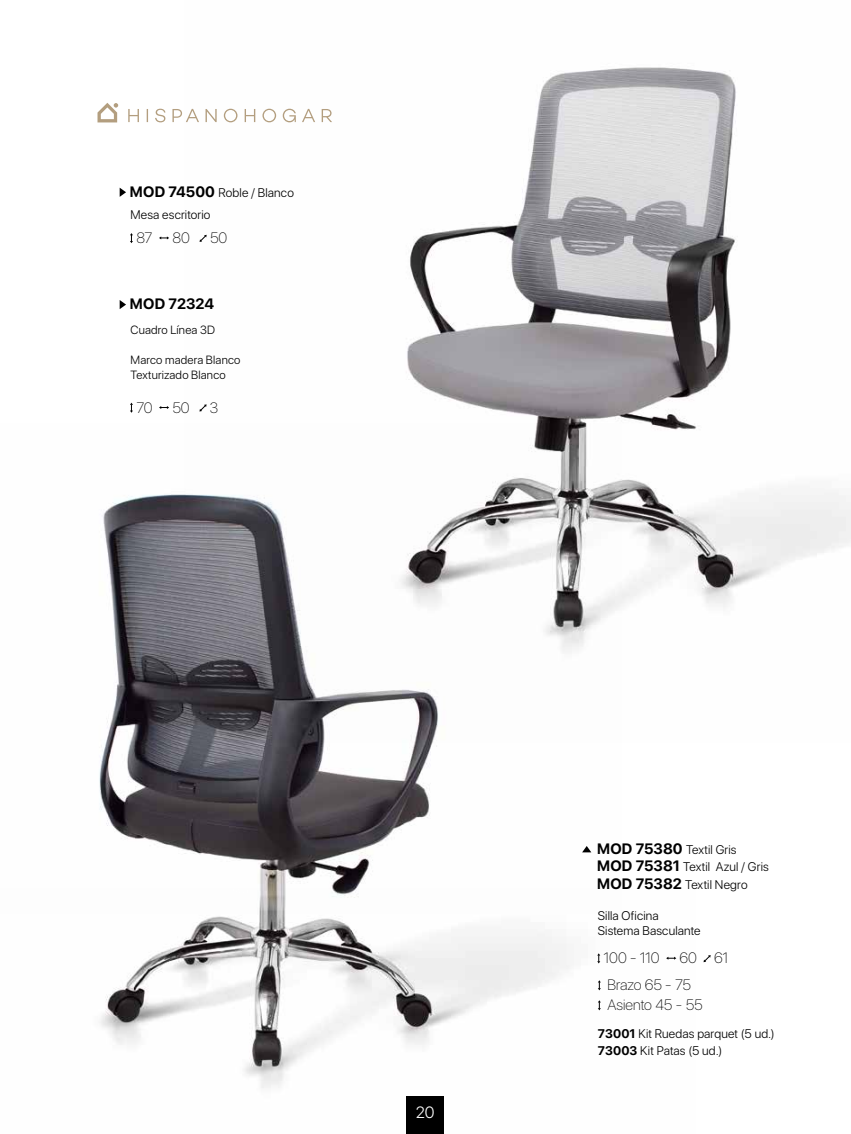
<style>
.page{position:relative;width:851px;height:1134px;background:#fff}
.page>*{position:absolute;margin:0;border:0;box-sizing:border-box;transform-origin:0 0}
.t1{font:300 16.25px "SF Pro Display";color:#fff}
.t2{font:100 15px/20px "SF Pro Display";letter-spacing:-.005em;color:#000}
.t3{font:700 15px "SF Pro Display";letter-spacing:.005em;color:#000}
.t4{font:300 12.5px/17.5px "SF Pro Display";letter-spacing:.015em;color:#000}
.t5{font:300 11.88px/15px "SF Pro Display";letter-spacing:.015em;color:#000}
.s1{font-weight:700;font-size:15px}
.s2{font-weight:700}
</style>
<div class="page">
<img style="left:186px;top:67px;width:664px;height:540px">
<svg style="left:130px;top:233px;width:3px;height:10px"></svg>
<svg style="left:159px;top:236px;width:10px;height:3px"></svg>
<svg style="left:199px;top:235px;width:8px;height:7px"></svg>
<svg style="left:128px;top:109px;width:204px;height:13px"></svg>
<svg style="left:97px;top:103px;width:21px;height:19px"></svg>
<img style="left:100px;top:913px;width:577px;height:221px">
<img style="left:99px;top:423px;width:522px;height:490px">
<svg style="left:597px;top:953px;width:3px;height:10px"></svg>
<svg style="left:666px;top:957px;width:10px;height:3px"></svg>
<svg style="left:703px;top:955px;width:7px;height:7px"></svg>
<svg style="left:597px;top:980px;width:3px;height:10px"></svg>
<svg style="left:597px;top:1000px;width:3px;height:10px"></svg>
<svg style="left:130px;top:403px;width:3px;height:10px"></svg>
<svg style="left:159px;top:406px;width:10px;height:3px"></svg>
<svg style="left:199px;top:404px;width:7px;height:7px"></svg>
<svg style="left:120px;top:300px;width:6px;height:9px"></svg>
<svg style="left:120px;top:188px;width:6px;height:9px"></svg>
<svg style="left:582px;top:846px;width:9px;height:6px"></svg>
<p class="t4" style="left:130px;top:184px;width:165px"><span class="s1">MOD 74500</span> Roble / Blanco</p>
<p class="t2" style="left:136px;top:228px;width:18px">87</p>
<p class="t2" style="left:172px;top:228px;width:19px">80</p>
<p class="t2" style="left:210px;top:228px;width:19px">50</p>
<p class="t4" style="left:130px;top:207px;width:81px">Mesa escritorio</p>
<p class="t3" style="left:130px;top:295px;width:86px">MOD 72324</p>
<p class="t5" style="left:130px;top:323px;width:86px">Cuadro Línea 3D</p>
<p class="t5" style="left:130px;top:353px;width:111px">Marco madera Blanco<br>Texturizado Blanco</p>
<p class="t2" style="left:136px;top:398px;width:18px">70</p>
<p class="t2" style="left:172px;top:398px;width:19px">50</p>
<p class="t2" style="left:210px;top:398px;width:10px">3</p>
<h1 class="t1" style="left:416px;top:1101px;width:20px">20</h1>
<p class="t4" style="left:597px;top:841px;width:173px"><span class="s1">MOD 75380</span> Textil Gris<br><span class="s1">MOD 75381</span> Textil Azul / Gris<br><span class="s1">MOD 75382</span> Textil Negro</p>
<p class="t4" style="left:597px;top:908px;width:104px;line-height:15px">Silla Oficina<br>Sistema Basculante</p>
<p class="t2" style="left:603px;top:948px;width:57px">100 - 110</p>
<p class="t2" style="left:679px;top:948px;width:50px">60 61</p>
<p class="t2" style="left:607px;top:975px;width:97px">Brazo 65 - 75<br>Asiento 45 - 55</p>
<p class="t4" style="left:597px;top:1025px;width:178px"><span class="s2">73001</span> Kit Ruedas parquet (5 ud.)<br><span class="s2">73003</span> Kit Patas (5 ud.)</p>
</div>
